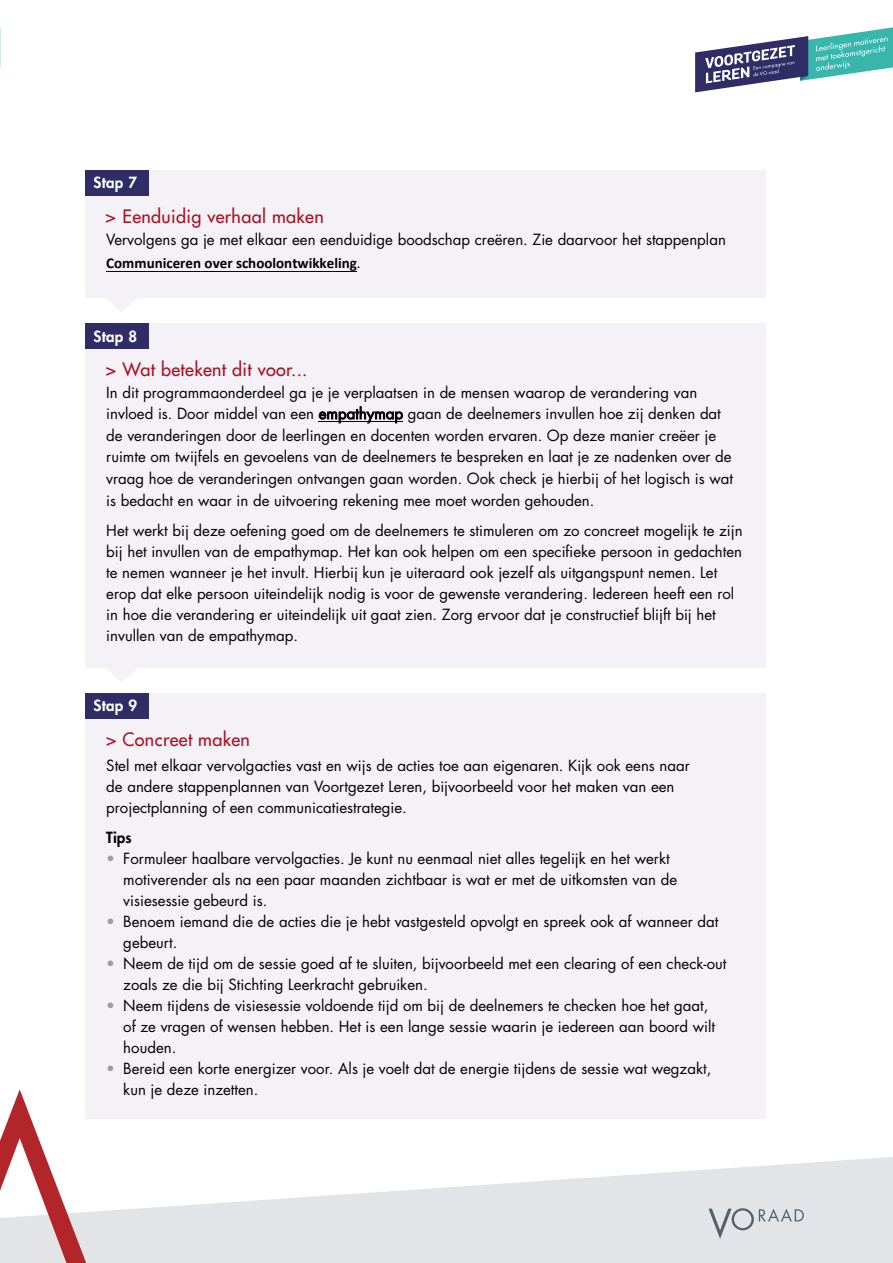
<style>
.page{position:relative;width:893px;height:1263px;background:#fff}
.page>*{position:absolute;margin:0;border:0;box-sizing:border-box;transform-origin:0 0}
.t1{font:18px "Futura";letter-spacing:.02em;color:#aa1124}
.t2{font:15px/21px "Futura";color:#000}
.t3{font:700 15px "Calibri";color:#000}
.t4{font:800 15px "Futura";letter-spacing:.02em;color:#fff}
.t5{font:800 15px "Futura";color:#000}
.s1{font-weight:400}
.s2{color:#9d9d9c}
</style>
<div class="page">
<svg style="left:86px;top:1157px;width:807px;height:106px;fill:#e2e4e8"></svg>
<svg style="left:0;top:1089px;width:86px;height:174px"></svg>
<svg style="left:708px;top:1208px;width:96px;height:31px;background:#cbced3"></svg>
<svg style="left:695px;top:27px;width:198px;height:65px"></svg>
<div style="left:85px;top:170px;width:680px;height:128px;background:#f4f2f7"></div>
<hr style="left:106px;top:271px;width:251px;height:1px;background:#000">
<div style="left:85px;top:693px;width:680px;height:425px;background:#f4f2f7"></div>
<div style="left:85px;top:323px;width:680px;height:345px;background:#f4f2f7"></div>
<hr style="left:319px;top:421px;width:84px;height:1px;background:#000">
<div style="left:85px;top:170px;width:64px;height:26px;background:#302c65"></div>
<div style="left:85px;top:693px;width:64px;height:26px;background:#302c65"></div>
<div style="left:85px;top:323px;width:64px;height:26px;background:#302c65"></div>
<svg style="left:107px;top:298px;width:30px;height:14px"></svg>
<svg style="left:107px;top:668px;width:30px;height:14px"></svg>
<p class="t4" style="left:94px;top:173px;width:45px">Stap 7</p>
<p class="t1" style="left:106px;top:204px;width:220px">&gt; Eenduidig verhaal maken</p>
<p class="t2" style="left:106px;top:229px;width:621px">Vervolgens ga je met elkaar een eenduidige boodschap creëren. Zie daarvoor het stappenplan</p>
<p class="t3" style="left:106px;top:253px;width:256px">Communiceren over schoolontwikkeling<span class="s1">.</span></p>
<p class="t4" style="left:94px;top:326px;width:45px">Stap 8</p>
<p class="t1" style="left:106px;top:357px;width:203px">&gt; Wat betekent dit voor...</p>
<p class="t2" style="left:106px;top:381px;width:628px;line-height:21.8px">In dit programmaonderdeel ga je je verplaatsen in de mensen waarop de verandering van invloed is. Door middel van een empathymap gaan de deelnemers invullen hoe zij denken dat de veranderingen door de leerlingen en docenten worden ervaren. Op deze manier creëer je ruimte om twijfels en gevoelens van de deelnemers te bespreken en laat je ze nadenken over de vraag hoe de veranderingen ontvangen gaan worden. Ook check je hierbij of het logisch is wat is bedacht en waar in de uitvoering rekening mee moet worden gehouden.</p>
<p class="t2" style="left:106px;top:520px;width:638px">Het werkt bij deze oefening goed om de deelnemers te stimuleren om zo concreet mogelijk te zijn bij het invullen van de empathymap. Het kan ook helpen om een specifieke persoon in gedachten te nemen wanneer je het invult. Hierbij kun je uiteraard ook jezelf als uitgangspunt nemen. Let erop dat elke persoon uiteindelijk nodig is voor de gewenste verandering. Iedereen heeft een rol in hoe die verandering er uiteindelijk uit gaat zien. Zorg ervoor dat je constructief blijft bij het invullen van de empathymap.</p>
<p class="t4" style="left:94px;top:696px;width:45px">Stap 9</p>
<p class="t1" style="left:106px;top:727px;width:145px">&gt; Concreet maken</p>
<p class="t2" style="left:106px;top:755px;width:585px">Stel met elkaar vervolgacties vast en wijs de acties toe aan eigenaren. Kijk ook eens naar de andere stappenplannen van Voortgezet Leren, bijvoorbeeld voor het maken van een projectplanning of een communicatiestrategie.</p>
<p class="t5" style="left:106px;top:827px;width:27px">Tips</p>
<p class="t2" style="left:123px;top:848px;width:555px;text-indent:-17px"><span class="s2">•</span> Formuleer haalbare vervolgacties. Je kunt nu eenmaal niet alles tegelijk en het werkt motiverender als na een paar maanden zichtbaar is wat er met de uitkomsten van de visiesessie gebeurd is.</p>
<p class="t2" style="left:123px;top:911px;width:597px;text-indent:-17px"><span class="s2">•</span> Benoem iemand die de acties die je hebt vastgesteld opvolgt en spreek ook af wanneer dat gebeurt.</p>
<p class="t2" style="left:123px;top:953px;width:605px;text-indent:-17px"><span class="s2">•</span> Neem de tijd om de sessie goed af te sluiten, bijvoorbeeld met een clearing of een check-out zoals ze die bij Stichting Leerkracht gebruiken.</p>
<p class="t2" style="left:123px;top:995px;width:593px;text-indent:-17px"><span class="s2">•</span> Neem tijdens de visiesessie voldoende tijd om bij de deelnemers te checken hoe het gaat, of ze vragen of wensen hebben. Het is een lange sessie waarin je iedereen aan boord wilt houden.</p>
<p class="t2" style="left:123px;top:1058px;width:589px;text-indent:-17px"><span class="s2">•</span> Bereid een korte energizer voor. Als je voelt dat de energie tijdens de sessie wat wegzakt, kun je deze inzetten.</p>
</div>
